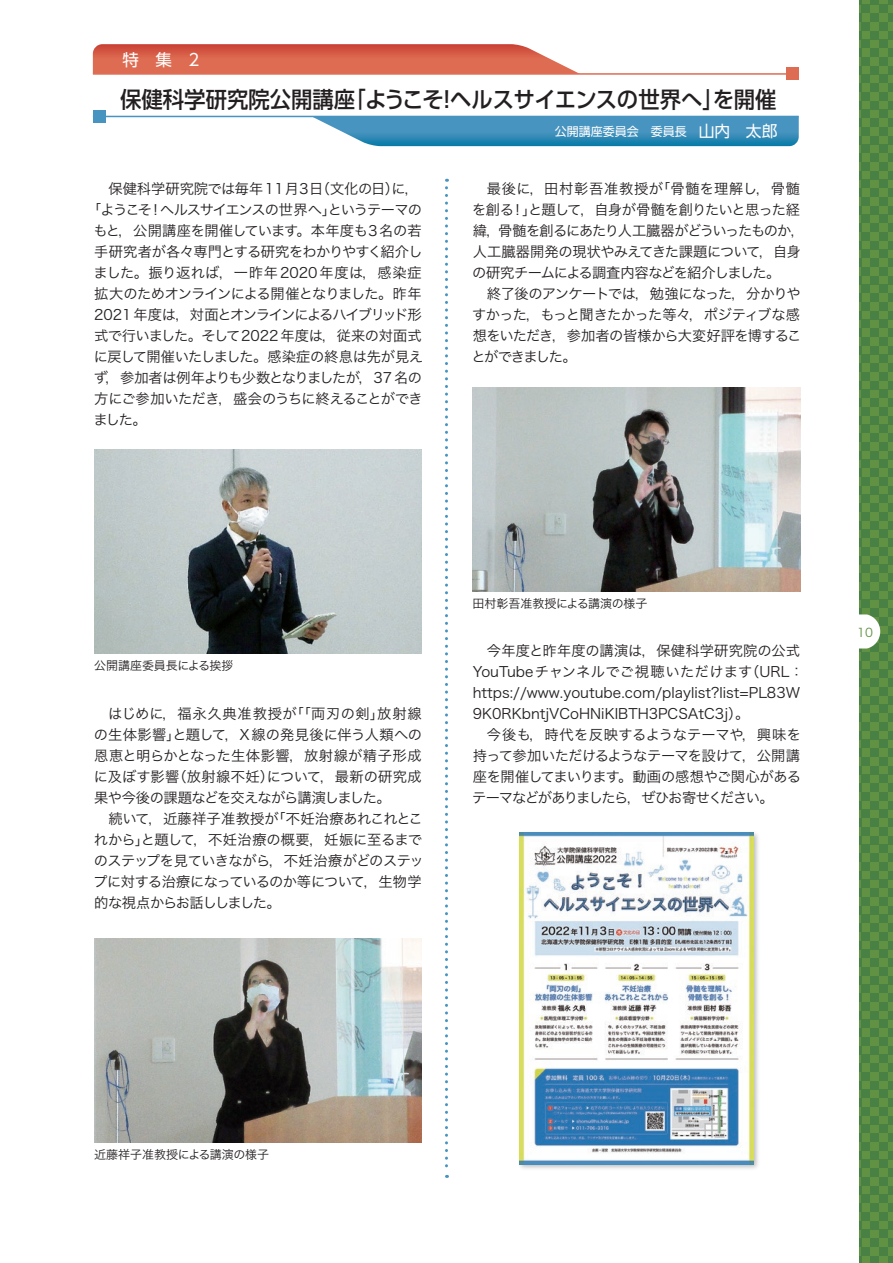
<style>
.page{position:relative;width:893px;height:1263px;background:#fff}
.page>*{position:absolute;margin:0;border:0;box-sizing:border-box;transform-origin:0 0}
.t1{font:500 22.5px "UD Shin Go Pro";color:#231f20;scale:.95 1}
.t2{font:16.5px "UD Shin Go Pro";color:#fff}
.t3{font:14.25px/21px "Hira Kaku Pro W3";letter-spacing:-.025em;color:#231f20;text-align:justify}
.t4{font:14.25px/21px "Hira Kaku Pro W3";letter-spacing:.005em;color:#231f20}
.t5{font:14.25px "Hira Kaku Pro W3";letter-spacing:-.075em;color:#231f20}
.t6{font:14.25px "Hira Kaku Pro W3";letter-spacing:-.09em;color:#231f20}
.t7{font:14.25px "Hira Kaku Pro W3";letter-spacing:-.065em;color:#231f20}
.t8{font:14.25px "Hira Kaku Pro W3";color:#231f20}
.t9{font:14.25px "Hira Kaku Pro W3";letter-spacing:.025em;color:#231f20}
.t10{font:14.25px "Hira Kaku Pro W3";letter-spacing:-.06em;color:#231f20}
.t11{font:12px "Hira Kaku Pro W3";color:#231f20}
.t12{font:12px "UD Shin Go Pro";color:#fff}
.t13{font:12px "Hira Kaku Pro W3";letter-spacing:-.02em;color:#231f20}
.t14{font:12px "Hira Kaku Pro W3";color:#619143}
.s1{font-size:15.75px}
</style>
<div class="page">
<svg style="left:93px;top:44px;width:485px;height:29px;background:#db6b56"></svg>
<svg style="left:312px;top:117px;width:487px;height:29px;background:#4594be"></svg>
<hr style="left:93px;top:73px;width:706px;height:2px;background:#de6c52">
<hr style="left:93px;top:116px;width:706px;height:1px;background:#4794c0">
<div style="left:93px;top:110px;width:13px;height:13px;background:#4794c0"></div>
<div style="left:786px;top:68px;width:13px;height:12px;background:#de6c52"></div>
<svg style="left:859px;top:0;width:34px;height:1263px;background:#568a45"></svg>
<svg style="left:445px;top:188px;width:3px;height:990px"></svg>
<img style="left:94px;top:449px;width:328px;height:204px">
<img style="left:473px;top:387px;width:327px;height:204px">
<img style="left:94px;top:938px;width:328px;height:204px">
<img style="left:519px;top:832px;width:239px;height:337px">
<img style="left:519px;top:832px;width:234px;height:332px">
<p class="t2" style="left:123px;top:46px;width:78px">特集2</p>
<h1 class="t1" style="left:120px;top:81px;width:692px">保健科学研究院公開講座「ようこそ！ヘルスサイエンスの世界へ」を開催</h1>
<p class="t12" style="left:555px;top:121px;width:224px">公開講座委員会　委員長　<span class="s1">山内　太郎</span></p>
<p class="t8" style="left:108px;top:176px;width:312px">保健科学研究院では毎年11月３日（文化の日）に，</p>
<p class="t5" style="left:87px;top:197px;width:336px">「ようこそ！ヘルスサイエンスの世界へ」というテーマの</p>
<p class="t3" style="left:94px;top:219px;width:330px">もと，公開講座を開催しています。本年度も３名の若</p>
<p class="t3" style="left:94px;top:240px;width:330px">手研究者が各々専門とする研究をわかりやすく紹介し</p>
<p class="t9" style="left:94px;top:260px;width:330px">ました。振り返れば，一昨年2020年度は，感染症</p>
<p class="t10" style="left:94px;top:281px;width:329px">拡大のためオンラインによる開催となりました。昨年</p>
<p class="t6" style="left:94px;top:302px;width:329px">2021 年度は，対面とオンラインによるハイブリッド形</p>
<p class="t3" style="left:94px;top:324px;width:329px">式で行いました。そして2022年度は，従来の対面式</p>
<p class="t3" style="left:94px;top:345px;width:331px">に戻して開催いたしました。感染症の終息は先が見え</p>
<p class="t7" style="left:94px;top:365px;width:330px">ず，参加者は例年よりも少数となりましたが，37 名の</p>
<p class="t3" style="left:94px;top:387px;width:330px">方にご参加いただき，盛会のうちに終えることができ</p>
<p class="t3" style="left:94px;top:408px;width:55px">ました。</p>
<p class="t3" style="left:472px;top:177px;width:335px;text-align:left;text-indent:15px">最後に，田村彰吾准教授が「骨髄を理解し，骨髄を創る！」と題して，自身が骨髄を創りたいと思った経緯，骨髄を創るにあたり人工臓器がどういったものか，人工臓器開発の現状やみえてきた課題について，自身の研究チームによる調査内容などを紹介しました。</p>
<p class="t3" style="left:471px;top:282px;width:331px;text-indent:16px">終了後のアンケートでは，勉強になった，分かりやすかった，もっと聞きたかった等々，ポジティブな感想をいただき，参加者の皆様から大変好評を博することができました。</p>
<p class="t13" style="left:94px;top:655px;width:141px">公開講座委員長による挨拶</p>
<p class="t3" style="left:94px;top:702px;width:330px;text-indent:14px">はじめに，福永久典准教授が「「両刃の剣」放射線の生体影響」と題して，X線の発見後に伴う人類への恩恵と明らかとなった生体影響，放射線が精子形成に及ぼす影響（放射線不妊）について，最新の研究成果や今後の課題などを交えながら講演しました。</p>
<p class="t3" style="left:93px;top:807px;width:332px;text-align:left;text-indent:15px">続いて，近藤祥子准教授が「不妊治療あれこれとこれから」と題して，不妊治療の概要，妊娠に至るまでのステップを見ていきながら，不妊治療がどのステップに対する治療になっているのか等について，生物学的な視点からお話ししました。</p>
<p class="t11" style="left:473px;top:593px;width:176px">田村彰吾准教授による講演の様子</p>
<p class="t4" style="left:473px;top:639px;width:332px;text-indent:14px">今年度と昨年度の講演は，保健科学研究院の公式YouTubeチャンネルでご視聴いただけます（URL：https://www.youtube.com/playlist?list=PL83W 9K0RKbntjVCoHNiKIBTH3PCSAtC3j）。</p>
<p class="t3" style="left:472px;top:723px;width:330px;text-indent:15px">今後も，時代を反映するようなテーマや，興味を持って参加いただけるようなテーマを設けて，公開講座を開催してまいります。動画の感想やご関心があるテーマなどがありましたら，ぜひお寄せください。</p>
<p class="t14" style="left:857px;top:621px;width:17px">10</p>
<p class="t11" style="left:94px;top:1144px;width:176px">近藤祥子准教授による講演の様子</p>
</div>
